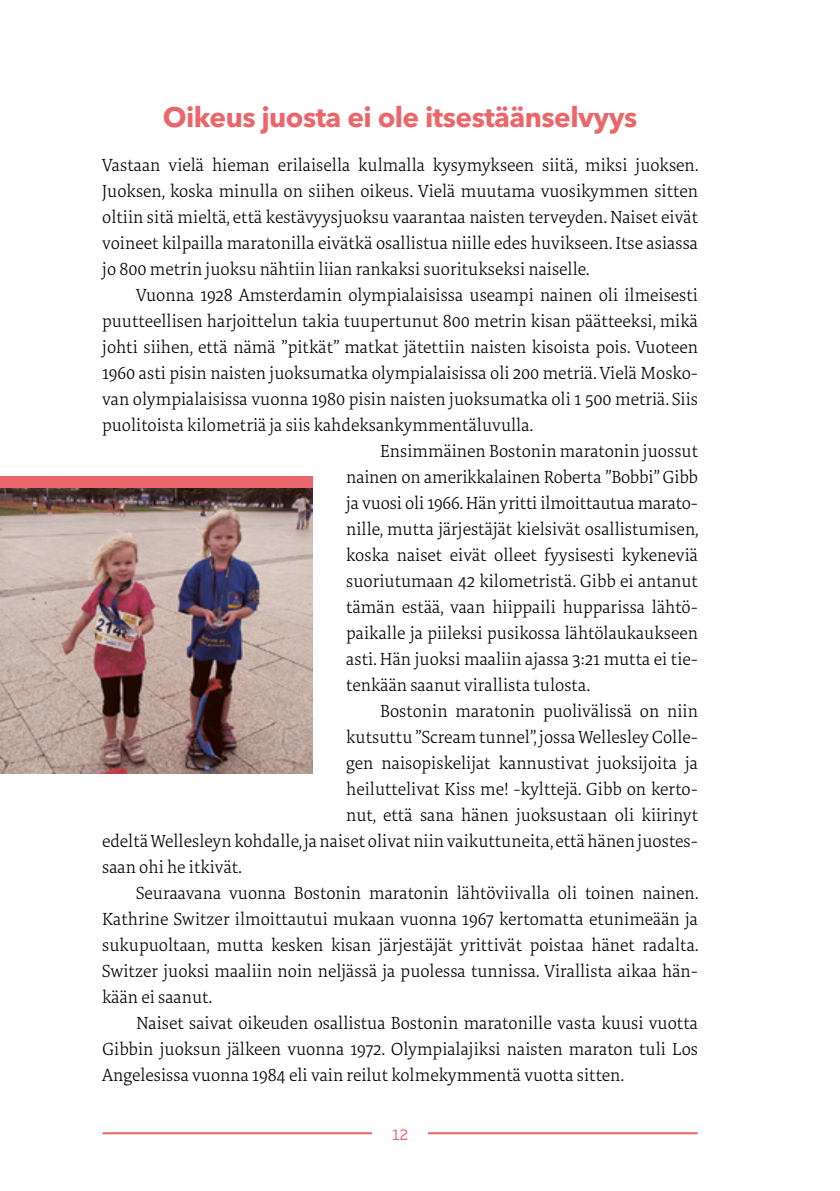
<style>
.page{position:relative;width:840px;height:1191px;background:#fff}
.page>*{position:absolute;margin:0;border:0;box-sizing:border-box;transform-origin:0 0}
.t1{font:700 28px "Avenir Next LT Pro";letter-spacing:-.02em;color:#eb666a}
.t2{font:300 expanded 18px/26px "Tundra OT";color:#000;text-align:justify}
.t3{font:14px "Soho Pro";color:#eb666a}
</style>
<div class="page">
<svg style="left:102px;top:1132px;width:596px;height:2px"></svg>
<div style="left:372px;top:1118px;width:55px;height:33px;background:#fff"></div>
<img style="left:0;top:487px;width:312px;height:286px">
<div style="left:0;top:476px;width:312px;height:11px;background:#eb666a"></div>
<h1 class="t1" style="left:163px;top:100px;width:475px">Oikeus juosta ei ole itsestäänselvyys</h1>
<p class="t2" style="left:102px;top:153px;width:598px">Vastaan vielä hieman erilaisella kulmalla kysymykseen siitä, miksi juoksen.<br>Juoksen, koska minulla on siihen oikeus. Vielä muutama vuosikymmen sitten oltiin sitä mieltä, että kestävyysjuoksu vaarantaa naisten terveyden. Naiset eivät voineet kilpailla maratonilla eivätkä osallistua niille edes huvikseen. Itse asiassa jo 800 metrin juoksu nähtiin liian rankaksi suoritukseksi naiselle.</p>
<p class="t2" style="left:136px;top:283px;width:563px">Vuonna 1928 Amsterdamin olympialaisissa useampi nainen oli ilmeisesti</p>
<p class="t2" style="left:102px;top:309px;width:597px">puutteellisen harjoittelun takia tuupertunut 800 metrin kisan päätteeksi, mikä</p>
<p class="t2" style="left:102px;top:335px;width:597px">johti siihen, että nämä ”pitkät” matkat jätettiin naisten kisoista pois. Vuoteen</p>
<p class="t2" style="left:102px;top:361px;width:597px">1960 asti pisin naisten juoksumatka olympialaisissa oli 200 metriä. Vielä Mosko-</p>
<p class="t2" style="left:102px;top:387px;width:597px">van olympialaisissa vuonna 1980 pisin naisten juoksumatka oli 1 500 metriä. Siis</p>
<p class="t2" style="left:102px;top:413px;width:433px">puolitoista kilometriä ja siis kahdeksankymmentäluvulla.</p>
<p class="t2" style="left:380px;top:439px;width:319px">Ensimmäinen Bostonin maratonin juossut</p>
<p class="t2" style="left:346px;top:465px;width:353px">nainen on amerikkalainen Roberta ”Bobbi” Gibb</p>
<p class="t2" style="left:346px;top:491px;width:353px">ja vuosi oli 1966. Hän yritti ilmoittautua marato-</p>
<p class="t2" style="left:346px;top:517px;width:354px">nille, mutta järjestäjät kielsivät osallistumisen,</p>
<p class="t2" style="left:346px;top:543px;width:353px">koska naiset eivät olleet fyysisesti kykeneviä</p>
<p class="t2" style="left:346px;top:569px;width:353px">suoriutumaan 42 kilometristä. Gibb ei antanut</p>
<p class="t2" style="left:346px;top:595px;width:353px">tämän estää, vaan hiippaili hupparissa lähtö-</p>
<p class="t2" style="left:346px;top:621px;width:353px">paikalle ja piileksi pusikossa lähtölaukaukseen</p>
<p class="t2" style="left:346px;top:647px;width:353px">asti. Hän juoksi maaliin ajassa 3:21 mutta ei tie-</p>
<p class="t2" style="left:346px;top:673px;width:245px">tenkään saanut virallista tulosta.</p>
<p class="t2" style="left:380px;top:699px;width:319px">Bostonin maratonin puolivälissä on niin</p>
<p class="t2" style="left:346px;top:725px;width:353px">kutsuttu ”Scream tunnel”, jossa Wellesley Colle-</p>
<p class="t2" style="left:346px;top:751px;width:353px">gen naisopiskelijat kannustivat juoksijoita ja</p>
<p class="t2" style="left:346px;top:777px;width:353px">heiluttelivat Kiss me! -kylttejä. Gibb on kerto-</p>
<p class="t2" style="left:346px;top:803px;width:353px">nut, että sana hänen juoksustaan oli kiirinyt</p>
<p class="t2" style="left:102px;top:829px;width:597px">edeltä Wellesleyn kohdalle, ja naiset olivat niin vaikuttuneita, että hänen juostes-</p>
<p class="t2" style="left:102px;top:855px;width:142px">saan ohi he itkivät.</p>
<p class="t2" style="left:136px;top:881px;width:564px">Seuraavana vuonna Bostonin maratonin lähtöviivalla oli toinen nainen.</p>
<p class="t2" style="left:102px;top:907px;width:597px">Kathrine Switzer ilmoittautui mukaan vuonna 1967 kertomatta etunimeään ja</p>
<p class="t2" style="left:102px;top:933px;width:598px">sukupuoltaan, mutta kesken kisan järjestäjät yrittivät poistaa hänet radalta.</p>
<p class="t2" style="left:102px;top:959px;width:597px">Switzer juoksi maaliin noin neljässä ja puolessa tunnissa. Virallista aikaa hän-</p>
<p class="t2" style="left:102px;top:985px;width:112px">kään ei saanut.</p>
<p class="t2" style="left:136px;top:1011px;width:563px">Naiset saivat oikeuden osallistua Bostonin maratonille vasta kuusi vuotta</p>
<p class="t2" style="left:102px;top:1037px;width:597px">Gibbin juoksun jälkeen vuonna 1972. Olympialajiksi naisten maraton tuli Los</p>
<p class="t2" style="left:102px;top:1063px;width:523px">Angelesissa vuonna 1984 eli vain reilut kolmekymmentä vuotta sitten.</p>
<p class="t3" style="left:392px;top:1125px;width:18px">12</p>
</div>
